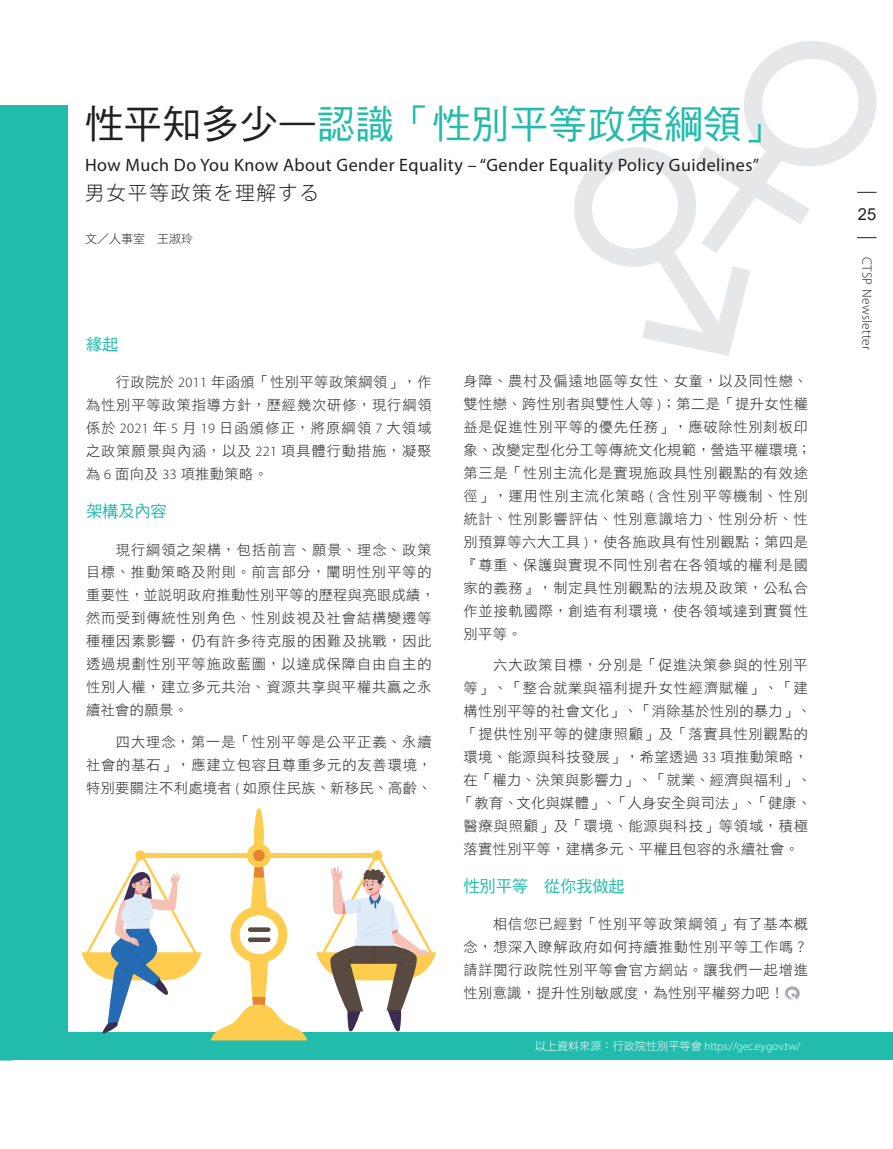
<style>
.page{position:relative;width:893px;height:1149px;background:#fff}
.page>*{position:absolute;margin:0;border:0;box-sizing:border-box;transform-origin:0 0}
.t1{font:39px "DF Hei Std W5";color:#22bcac}
.t2{font:300 19.5px "Koz Go Pr 6 N";letter-spacing:.1em;color:#231f20}
.t3{font:18px "Myriad Pro";letter-spacing:.025em;color:#231f20}
.t4{font:16.5px "DF Hei Std W5";letter-spacing:-.025em;color:#22bcac}
.t5{font:16.5px "Arial";color:#231f20}
.t6{font:14.25px/23px "DF Hei Std W3";letter-spacing:.055em;color:#231f20;text-align:justify}
.t7{font:14.25px/23px "DF Hei Std W3";letter-spacing:.03em;color:#231f20}
.t8{font:300 13.5px "Myriad Pro";letter-spacing:.025em;color:#231f20}
.t9{font:12px "DF Hei Std W3";color:#231f20}
.t10{font:300 11.25px "Myriad Pro";letter-spacing:-.01em;color:#fff}
.s1{color:#231f20}
.s2{font-family:"Myriad Pro";font-weight:300}
.s3{font-family:"DF Hei Std W3";font-weight:400}
</style>
<div class="page">
<svg style="left:574px;top:147px;width:176px;height:209px"></svg>
<svg style="left:676px;top:42px;width:201px;height:231px"></svg>
<svg style="left:785px;top:986px;width:15px;height:13px"></svg>
<div style="left:0;top:105px;width:68px;height:954px;background:#22bcac"></div>
<div style="left:0;top:1031px;width:893px;height:28px;background:#22bcac"></div>
<div style="left:139px;top:852px;width:239px;height:5px;background:#fecc4e"></div>
<svg style="left:210px;top:808px;width:97px;height:232px"></svg>
<div style="left:247px;top:843px;width:24px;height:24px;background:#fecc4e;border-radius:50%"></div>
<div style="left:253px;top:849px;width:12px;height:12px;background:#e68434;border-radius:50%"></div>
<div style="left:230px;top:906px;width:57px;height:56px;background:#fecc4e;border-radius:50%"></div>
<div style="left:240px;top:915px;width:38px;height:38px;background:#fff;border-radius:50%"></div>
<svg style="left:248px;top:927px;width:22px;height:4px"></svg>
<svg style="left:248px;top:937px;width:22px;height:4px"></svg>
<svg style="left:135px;top:850px;width:11px;height:10px"></svg>
<svg style="left:372px;top:850px;width:10px;height:10px"></svg>
<svg style="left:316px;top:854px;width:120px;height:177px"></svg>
<svg style="left:82px;top:854px;width:119px;height:180px"></svg>
<svg style="left:857px;top:192px;width:19px;height:1px"></svg>
<svg style="left:857px;top:237px;width:19px;height:1px"></svg>
<h1 class="t1" style="left:85px;top:103px;width:696px"><span class="s1">性平知多少—</span>認識「性別平等政策綱領」</h1>
<p class="t3" style="left:85px;top:154px;width:675px">How Much Do You Know About Gender Equality – “Gender Equality Policy Guidelines”</p>
<h2 class="t2" style="left:85px;top:182px;width:235px">男女平等政策を理解する</h2>
<p class="t9" style="left:85px;top:232px;width:109px">文／人事室　王淑玲</p>
<p class="t4" style="left:86px;top:335px;width:34px">緣起</p>
<p class="t6" style="left:86px;top:370px;width:347px;text-indent:30px">行政院於 <span class="s2">2011</span> 年函頒「性別平等政策綱領」，作為性別平等政策指導方針，歷經幾次研修，現行綱領係於 <span class="s2">2021</span> 年 <span class="s2">5</span> 月 <span class="s2">19</span> 日函頒修正，將原綱領 <span class="s2">7</span> 大領域之政策願景與內涵，以及 <span class="s2">221</span> 項具體行動措施，凝聚為 <span class="s2">6</span> 面向及 <span class="s2">33</span> 項推動策略。</p>
<p class="t4" style="left:86px;top:502px;width:82px">架構及內容</p>
<p class="t6" style="left:86px;top:537px;width:351px;text-align:left;text-indent:30px">現行綱領之架構，包括前言、願景、理念、政策目標、推動策略及附則。前言部分，闡明性別平等的重要性，並說明政府推動性別平等的歷程與亮眼成績，然而受到傳統性別角色、性別歧視及社會結構變遷等種種因素影響，仍有許多待克服的困難及挑戰，因此透過規劃性別平等施政藍圖，以達成保障自由自主的性別人權，建立多元共治、資源共享與平權共贏之永續社會的願景。</p>
<p class="t6" style="left:86px;top:729px;width:347px;text-indent:30px">四大理念，第一是「性別平等是公平正義、永續社會的基石」，應建立包容且尊重多元的友善環境，特別要關注不利處境者 <span class="s2">(</span> 如原住民族、新移民、高齡、</p>
<p class="t6" style="left:463px;top:369px;width:349px;text-align:left">身障、農村及偏遠地區等女性、女童，以及同性戀、雙性戀、跨性別者與雙性人等 <span class="s2">)</span>；第二是「提升女性權益是促進性別平等的優先任務」，應破除性別刻板印象、改變定型化分工等傳統文化規範，營造平權環境；第三是「性別主流化是實現施政具性別觀點的有效途徑」，運用性別主流化策略 <span class="s2">(</span> 含性別平等機制、性別統計、性別影響評估、性別意識培力、性別分析、性別預算等六大工具 <span class="s2">)</span>，使各施政具有性別觀點；第四是『尊重、保護與實現不同性別者在各領域的權利是國家的義務』，制定具性別觀點的法規及政策，公私合作並接軌國際，創造有利環境，使各領域達到實質性別平等。</p>
<p class="t7" style="left:460px;top:653px;width:353px;text-indent:33px">六大政策目標，分別是「促進決策參與的性別平等」、「整合就業與福利提升女性經濟賦權」、「建構性別平等的社會文化」、「消除基於性別的暴力」、「提供性別平等的健康照顧」及「落實具性別觀點的環境、能源與科技發展」，希望透過 <span class="s2">33</span> 項推動策略，在「權力、決策與影響力」、「就業、經濟與福利」、「教育、文化與媒體」、「人身安全與司法」、「健康、醫療與照顧」及「環境、能源與科技」等領域，積極落實性別平等，建構多元、平權且包容的永續社會。</p>
<p class="t4" style="left:463px;top:876px;width:163px">性別平等　從你我做起</p>
<p class="t6" style="left:463px;top:912px;width:346px;text-indent:30px">相信您已經對「性別平等政策綱領」有了基本概念，想深入瞭解政府如何持續推動性別平等工作嗎？請詳閱行政院性別平等會官方網站。讓我們一起增進性別意識，提升性別敏感度，為性別平權努力吧！</p>
<p class="t10" style="left:535px;top:1039px;width:267px"><span class="s3">以上資料來源：行政院性別平等會</span> https://gec.ey.gov.tw/</p>
<p class="t5" style="left:858px;top:203px;width:20px">25</p>
<p class="t8" style="left:875px;top:256px;width:95px;rotate:90deg">CTSP Newsletter</p>
</div>
